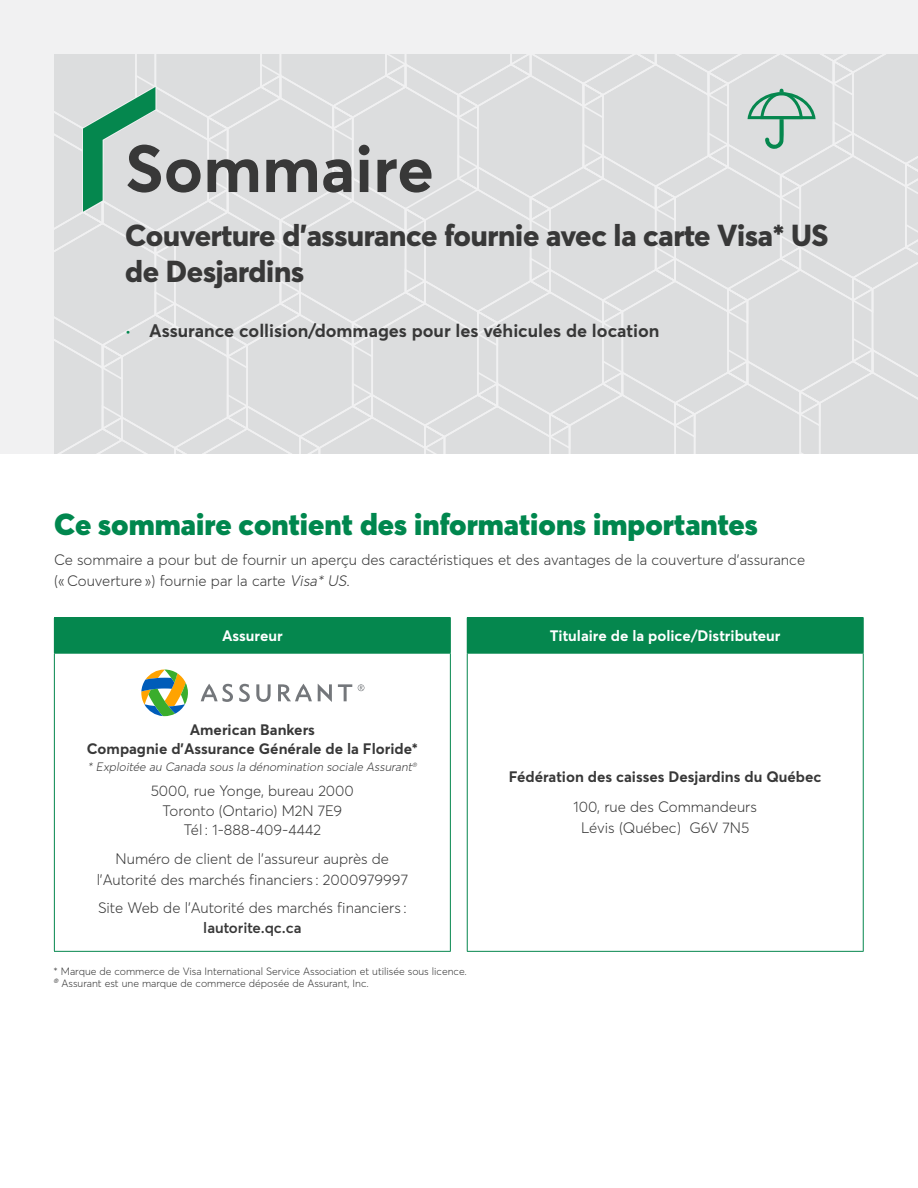
<style>
.page{position:relative;width:918px;height:1188px;background:#fff}
.page>*{position:absolute;margin:0;border:0;box-sizing:border-box;transform-origin:0 0}
.t1{font:700 66px "Averta";color:#383838}
.t2{font:800 30px/36px "Averta";letter-spacing:-.01em;color:#383838}
.t3{font:900 30px "Averta";color:#00874e}
.t4{font:700 18px "Averta";color:#383838}
.t5{font:300 15px/21px "Averta";color:#383838;text-align:center}
.t6{font:700 15px/19.5px "Averta";color:#383838;text-align:center}
.t7{font:700 15px "Averta";color:#fff}
.t8{font:italic 300 12px "Averta";color:#383838}
.t9{font:300 10.5px/12px "Averta";color:#383838}
.s1{font-weight:300;font-size:15px;color:#00874e}
.s2{font-style:italic}
.s3{font-weight:600}
</style>
<div class="page">
<div style="left:0;top:0;width:918px;height:454px;background:#f1f1f2"></div>
<svg style="left:54px;top:54px;width:864px;height:400px"></svg>
<div style="left:54px;top:618px;width:396px;height:35px;background:#05874e"></div>
<hr style="left:54px;top:617px;width:397px;height:1px;background:#05874e">
<hr style="left:450px;top:618px;width:1px;height:35px;background:#05874e">
<hr style="left:54px;top:653px;width:397px;height:1px;background:#05874e">
<hr style="left:54px;top:654px;width:1px;height:297px;background:#05874e">
<hr style="left:450px;top:654px;width:1px;height:297px;background:#05874e">
<hr style="left:54px;top:951px;width:397px;height:1px;background:#05874e">
<div style="left:467px;top:618px;width:396px;height:35px;background:#05874e"></div>
<hr style="left:467px;top:617px;width:397px;height:1px;background:#05874e">
<hr style="left:863px;top:618px;width:1px;height:35px;background:#05874e">
<hr style="left:467px;top:653px;width:397px;height:1px;background:#05874e">
<hr style="left:467px;top:654px;width:1px;height:297px;background:#05874e">
<hr style="left:863px;top:654px;width:1px;height:297px;background:#05874e">
<hr style="left:467px;top:951px;width:397px;height:1px;background:#05874e">
<svg style="left:239px;top:684px;width:11px;height:18px"></svg>
<svg style="left:256px;top:684px;width:15px;height:18px"></svg>
<svg style="left:338px;top:684px;width:14px;height:17px"></svg>
<svg style="left:201px;top:684px;width:32px;height:18px"></svg>
<svg style="left:278px;top:684px;width:34px;height:17px"></svg>
<svg style="left:318px;top:684px;width:14px;height:18px"></svg>
<svg style="left:141px;top:670px;width:47px;height:46px"></svg>
<svg style="left:358px;top:684px;width:6px;height:7px"></svg>
<h1 class="t1" style="left:125px;top:127px;width:310px">Sommaire</h1>
<h1 class="t2" style="left:125px;top:217px;width:705px">Couverture d’assurance fournie avec la carte Visa* US de Desjardins</h1>
<p class="t4" style="left:125px;top:319px;width:536px"><span class="s1">•</span> Assurance collision/dommages pour les véhicules de location</p>
<h2 class="t3" style="left:54px;top:505px;width:705px">Ce sommaire contient des informations importantes</h2>
<p class="t5" style="left:54px;top:549px;width:753px;text-align:left">Ce sommaire a pour but de fournir un aperçu des caractéristiques et des avantages de la couverture d’assurance (« Couverture ») fournie par la carte <span class="s2">Visa* US</span>.</p>
<h3 class="t7" style="left:222px;top:626px;width:62px">Assureur</h3>
<p class="t6" style="left:87px;top:720px;width:333px">American Bankers<br>Compagnie d’Assurance Générale de la Floride*</p>
<p class="t8" style="left:88px;top:759px;width:332px">* Exploitée au Canada sous la dénomination sociale Assurant<sup>®</sup></p>
<p class="t5" style="left:151px;top:781px;width:205px;line-height:19.5px">5000, rue Yonge, bureau 2000<br>Toronto (Ontario) M2N 7E9<br>Tél : 1-888-409-4442</p>
<p class="t5" style="left:97px;top:848px;width:313px">Numéro de client de l’assureur auprès de l’Autorité des marchés financiers : 2000979997</p>
<p class="t5" style="left:98px;top:898px;width:310px;line-height:19.5px">Site Web de l’Autorité des marchés financiers : <span class="s3">lautorite.qc.ca</span></p>
<p class="t9" style="left:54px;top:965px;width:415px">* Marque de commerce de Visa International Service Association et utilisée sous licence. <sup>®</sup> Assurant est une marque de commerce déposée de Assurant, Inc.</p>
<h3 class="t7" style="left:550px;top:626px;width:232px">Titulaire de la police/Distributeur</h3>
<p class="t6" style="left:509px;top:767px;width:314px">Fédération des caisses Desjardins du Québec</p>
<p class="t5" style="left:574px;top:797px;width:185px">100, rue des Commandeurs<br>Lévis (Québec) G6V 7N5</p>
</div>
